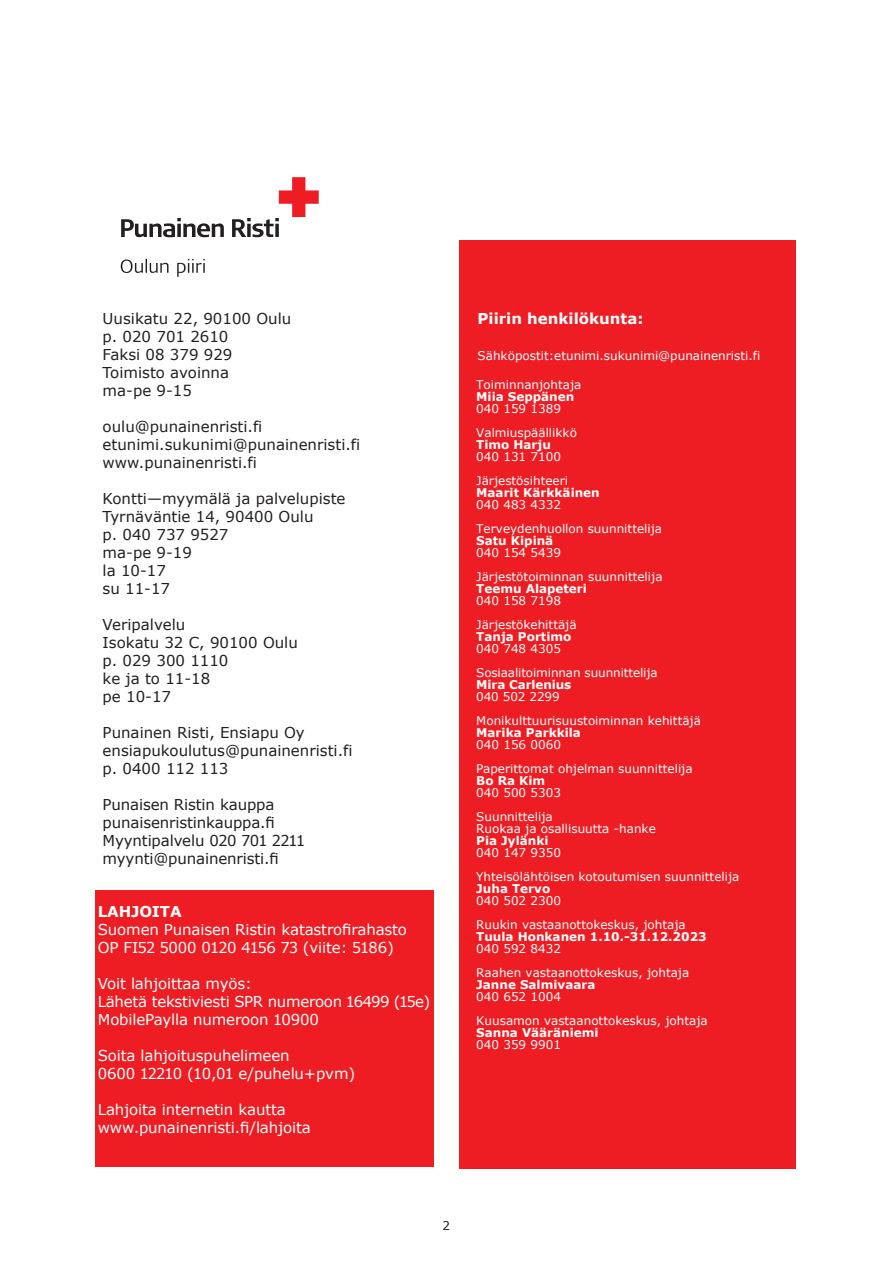
<style>
.page{position:relative;width:893px;height:1263px;background:#fff}
.page>*{position:absolute;margin:0;border:0;box-sizing:border-box;transform-origin:0 0}
._1_Leipä_tasattu{font:15px/18px "Verdana";color:#231f20}
.Leipäteksti_10_pt{font:15px/18px "Verdana";letter-spacing:-.01em;color:#fff}
.Leipäteksti_10_pt-2{font:15px/18px "Verdana";letter-spacing:-.01em;color:#231f20}
._1_Leipä_tasattu-2{font:700 15px "Verdana";color:#fff}
.piiritoimiston_henkilökunta{font:12px "Verdana";color:#fff}
.piiritoimiston_henkilökunta-2{font:700 12px/12px "Verdana";color:#fff}
._1_Leipä_tasattu-3{font:12px "Verdana";color:#fff}
.t1{font:12px "Verdana";color:#231f20}
.s1{font-weight:700}
.s2{font-weight:400}
</style>
<div class="page">
<div style="left:459px;top:240px;width:337px;height:929px;background:#ee1d23"></div>
<div style="left:95px;top:890px;width:339px;height:277px;background:#ee1d23"></div>
<svg style="left:232px;top:177px;width:87px;height:60px"></svg>
<svg style="left:275px;top:224px;width:4px;height:13px"></svg>
<svg style="left:121px;top:218px;width:103px;height:19px"></svg>
<svg style="left:121px;top:259px;width:84px;height:18px"></svg>
<p class="_1_Leipä_tasattu" style="left:103px;top:309px;width:190px">Uusikatu 22, 90100 Oulu</p>
<p class="_1_Leipä_tasattu" style="left:103px;top:327px;width:127px">p. 020 701 2610</p>
<p class="_1_Leipä_tasattu" style="left:103px;top:345px;width:131px">Faksi 08 379 929</p>
<p class="_1_Leipä_tasattu" style="left:103px;top:363px;width:128px">Toimisto avoinna</p>
<p class="_1_Leipä_tasattu" style="left:103px;top:381px;width:91px">ma-pe 9-15</p>
<p class="_1_Leipä_tasattu" style="left:103px;top:417px;width:259px">oulu@punainenristi.fi etunimi.sukunimi@punainenristi.fi</p>
<p class="_1_Leipä_tasattu" style="left:103px;top:453px;width:156px">www.punainenristi.fi</p>
<p class="_1_Leipä_tasattu" style="left:103px;top:489px;width:244px">Kontti—myymälä ja palvelupiste</p>
<p class="_1_Leipä_tasattu" style="left:103px;top:507px;width:212px">Tyrnäväntie 14, 90400 Oulu</p>
<p class="_1_Leipä_tasattu" style="left:103px;top:525px;width:127px">p. 040 737 9527</p>
<p class="_1_Leipä_tasattu" style="left:103px;top:543px;width:91px">ma-pe 9-19</p>
<p class="_1_Leipä_tasattu" style="left:103px;top:561px;width:65px">la 10-17</p>
<p class="_1_Leipä_tasattu" style="left:103px;top:579px;width:69px">su 11-17</p>
<p class="_1_Leipä_tasattu" style="left:103px;top:615px;width:84px">Veripalvelu</p>
<p class="_1_Leipä_tasattu" style="left:103px;top:633px;width:197px">Isokatu 32 C, 90100 Oulu</p>
<p class="_1_Leipä_tasattu" style="left:103px;top:651px;width:127px">p. 029 300 1110</p>
<p class="_1_Leipä_tasattu" style="left:103px;top:669px;width:109px">ke ja to 11-18</p>
<p class="_1_Leipä_tasattu" style="left:103px;top:687px;width:70px">pe 10-17</p>
<p class="_1_Leipä_tasattu" style="left:103px;top:723px;width:204px">Punainen Risti, Ensiapu Oy</p>
<p class="_1_Leipä_tasattu" style="left:103px;top:741px;width:251px">ensiapukoulutus@punainenristi.fi</p>
<p class="_1_Leipä_tasattu" style="left:103px;top:759px;width:127px">p. 0400 112 113</p>
<p class="Leipäteksti_10_pt-2" style="left:103px;top:795px;width:204px">Punaisen Ristin kauppa punaisenristinkauppa.fi<br>Myyntipalvelu 020 701 2211 myynti@punainenristi.fi</p>
<p class="Leipäteksti_10_pt" style="left:98px;top:903px;width:311px"><span class="s1">LAHJOITA<br></span>Suomen Punaisen Ristin katastrofirahasto<br>OP FI52 5000 0120 4156 73 (viite: 5186)</p>
<p class="Leipäteksti_10_pt" style="left:98px;top:975px;width:334px">Voit lahjoittaa myös:<br>Lähetä tekstiviesti SPR numeroon 16499 (15e)<br>MobilePaylla numeroon 10900</p>
<p class="Leipäteksti_10_pt" style="left:98px;top:1047px;width:259px">Soita lahjoituspuhelimeen<br>0600 12210 (10,01 e/puhelu+pvm)</p>
<p class="Leipäteksti_10_pt" style="left:98px;top:1101px;width:215px">Lahjoita internetin kautta www.punainenristi.fi/lahjoita</p>
<p class="_1_Leipä_tasattu-2" style="left:478px;top:308px;width:167px">Piirin henkilökunta:</p>
<p class="_1_Leipä_tasattu-3" style="left:478px;top:347px;width:284px">Sähköpostit:etunimi.sukunimi@punainenristi.fi</p>
<p class="piiritoimiston_henkilökunta" style="left:476px;top:376px;width:107px">Toiminnanjohtaja</p>
<p class="piiritoimiston_henkilökunta-2" style="left:476px;top:390px;width:100px">Miia Seppänen</p>
<p class="piiritoimiston_henkilökunta" style="left:476px;top:400px;width:86px">040 159 1389</p>
<p class="piiritoimiston_henkilökunta" style="left:476px;top:424px;width:102px">Valmiuspäällikkö</p>
<p class="piiritoimiston_henkilökunta-2" style="left:476px;top:438px;width:76px">Timo Harju</p>
<p class="piiritoimiston_henkilökunta" style="left:476px;top:448px;width:86px">040 131 7100</p>
<p class="piiritoimiston_henkilökunta" style="left:476px;top:472px;width:93px">Järjestösihteeri</p>
<p class="piiritoimiston_henkilökunta-2" style="left:476px;top:486px;width:125px">Maarit Kärkkäinen</p>
<p class="piiritoimiston_henkilökunta" style="left:476px;top:496px;width:86px">040 483 4332</p>
<p class="piiritoimiston_henkilökunta" style="left:476px;top:520px;width:187px">Terveydenhuollon suunnittelija</p>
<p class="piiritoimiston_henkilökunta-2" style="left:476px;top:534px;width:79px">Satu Kipinä</p>
<p class="piiritoimiston_henkilökunta" style="left:476px;top:544px;width:86px">040 154 5439</p>
<p class="piiritoimiston_henkilökunta" style="left:476px;top:568px;width:188px">Järjestötoiminnan suunnittelija</p>
<p class="piiritoimiston_henkilökunta-2" style="left:476px;top:582px;width:112px">Teemu Alapeteri</p>
<p class="piiritoimiston_henkilökunta" style="left:476px;top:592px;width:86px">040 158 7198</p>
<p class="piiritoimiston_henkilökunta" style="left:476px;top:616px;width:102px">Järjestökehittäjä</p>
<p class="piiritoimiston_henkilökunta-2" style="left:476px;top:630px;width:97px">Tanja Portimo</p>
<p class="piiritoimiston_henkilökunta" style="left:476px;top:640px;width:86px">040 748 4305</p>
<p class="piiritoimiston_henkilökunta" style="left:476px;top:664px;width:183px">Sosiaalitoiminnan suunnittelija</p>
<p class="piiritoimiston_henkilökunta-2" style="left:476px;top:678px;width:97px">Mira Carlenius<br><span class="s2">040 502 2299</span></p>
<p class="piiritoimiston_henkilökunta" style="left:476px;top:712px;width:226px">Monikulttuurisuustoiminnan kehittäjä</p>
<p class="piiritoimiston_henkilökunta-2" style="left:476px;top:726px;width:106px">Marika Parkkila</p>
<p class="piiritoimiston_henkilökunta" style="left:476px;top:736px;width:86px">040 156 0060</p>
<p class="piiritoimiston_henkilökunta" style="left:476px;top:760px;width:218px">Paperittomat ohjelman suunnittelija</p>
<p class="piiritoimiston_henkilökunta-2" style="left:476px;top:774px;width:71px">Bo Ra Kim</p>
<p class="piiritoimiston_henkilökunta" style="left:476px;top:784px;width:86px">040 500 5303</p>
<p class="piiritoimiston_henkilökunta" style="left:476px;top:808px;width:78px">Suunnittelija</p>
<p class="piiritoimiston_henkilökunta" style="left:476px;top:820px;width:181px">Ruokaa ja osallisuutta -hanke</p>
<p class="piiritoimiston_henkilökunta-2" style="left:476px;top:834px;width:74px">Pia Jylänki</p>
<p class="piiritoimiston_henkilökunta" style="left:476px;top:844px;width:86px">040 147 9350</p>
<p class="piiritoimiston_henkilökunta" style="left:476px;top:868px;width:265px">Yhteisölähtöisen kotoutumisen suunnittelija</p>
<p class="piiritoimiston_henkilökunta-2" style="left:476px;top:882px;width:76px">Juha Tervo</p>
<p class="piiritoimiston_henkilökunta" style="left:476px;top:892px;width:86px">040 502 2300</p>
<p class="piiritoimiston_henkilökunta" style="left:476px;top:916px;width:211px">Ruukin vastaanottokeskus, johtaja</p>
<p class="piiritoimiston_henkilökunta-2" style="left:476px;top:930px;width:232px">Tuula Honkanen 1.10.-31.12.2023</p>
<p class="piiritoimiston_henkilökunta" style="left:476px;top:940px;width:86px">040 592 8432</p>
<p class="piiritoimiston_henkilökunta" style="left:476px;top:964px;width:215px">Raahen vastaanottokeskus, johtaja</p>
<p class="piiritoimiston_henkilökunta-2" style="left:476px;top:978px;width:121px">Janne Salmivaara</p>
<p class="piiritoimiston_henkilökunta" style="left:476px;top:988px;width:86px">040 652 1004</p>
<p class="piiritoimiston_henkilökunta" style="left:476px;top:1012px;width:233px">Kuusamon vastaanottokeskus, johtaja</p>
<p class="piiritoimiston_henkilökunta-2" style="left:476px;top:1026px;width:124px">Sanna Vääräniemi</p>
<p class="piiritoimiston_henkilökunta" style="left:476px;top:1036px;width:86px">040 359 9901</p>
<p class="t1" style="left:442px;top:1217px;width:9px">2</p>
</div>
